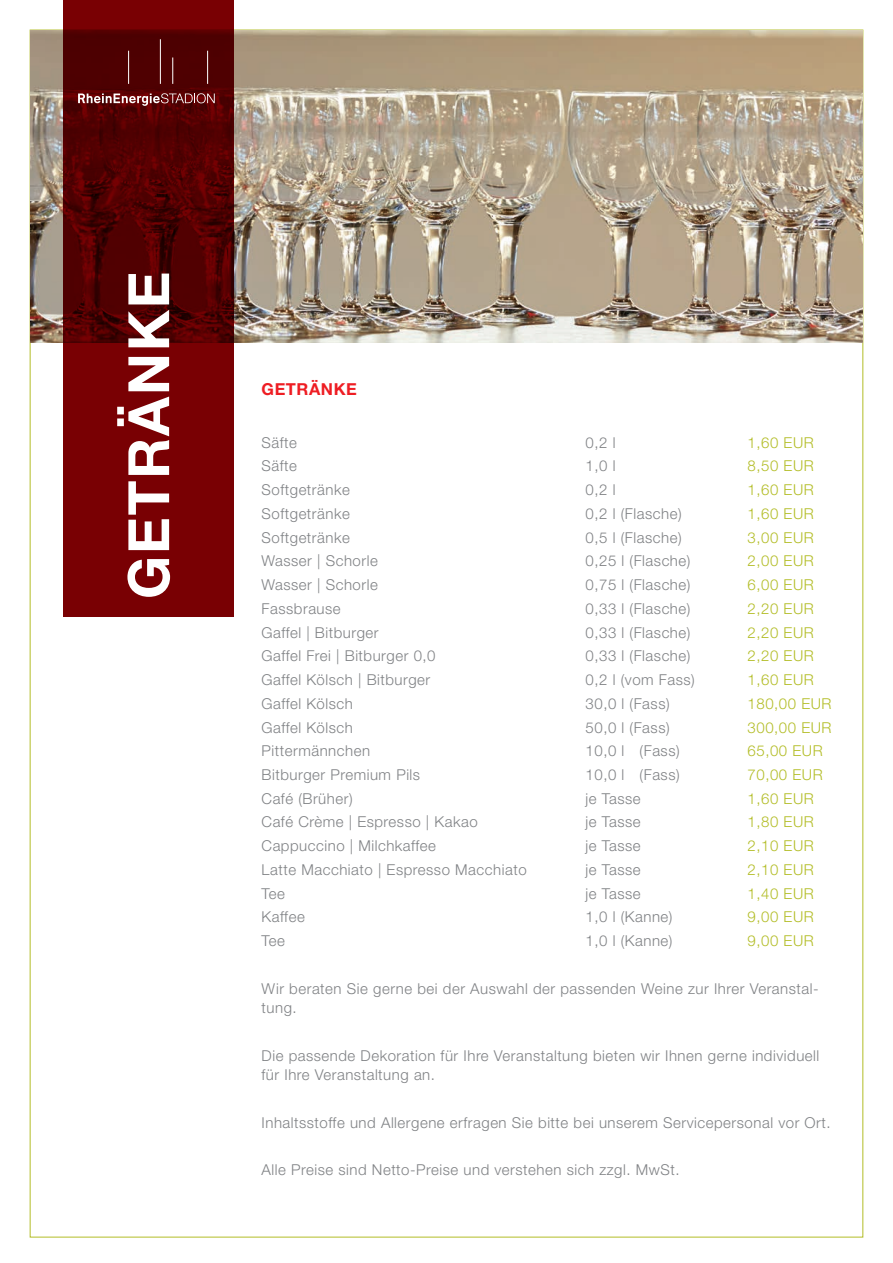
<style>
.page{position:relative;width:893px;height:1263px;background:#fff}
.page>*{position:absolute;margin:0;border:0;box-sizing:border-box;transform-origin:0 0}
.t1{font:700 57px "Helvetica Neue LT Std";letter-spacing:.03em;color:#fff}
.t2{font:700 16.5px "Helvetica Neue LT Std";letter-spacing:.035em;color:#ee1d23}
.t3{font:300 15px/19.5px "Helvetica Neue LT Std";letter-spacing:.035em;color:#808285}
.t4{font:300 15px "Helvetica Neue LT Std";letter-spacing:.035em;color:#b3bd27}
</style>
<div class="page">
<img style="left:31px;top:30px;width:831px;height:312px">
<svg style="left:64px;top:0;width:170px;height:617px;background:#640002"></svg>
<hr style="left:128px;top:51px;width:1px;height:33px;background:#fff">
<hr style="left:207px;top:51px;width:1px;height:33px;background:#fff">
<svg style="left:172px;top:57px;width:1px;height:27px"></svg>
<hr style="left:160px;top:39px;width:1px;height:45px;background:#fff">
<svg style="left:78px;top:93px;width:137px;height:13px;background:#894647"></svg>
<h1 class="t1" style="left:114px;top:599px;width:329px;rotate:-90deg">GETRÄNKE</h1>
<p class="t2" style="left:262px;top:378px;width:97px">GETRÄNKE</p>
<p class="t3" style="left:262px;top:432px;width:37px">Säfte</p>
<p class="t3" style="left:586px;top:432px;width:31px">0,2 l</p>
<p class="t4" style="left:748px;top:433px;width:68px">1,60 EUR</p>
<p class="t3" style="left:262px;top:456px;width:37px">Säfte</p>
<p class="t3" style="left:586px;top:456px;width:31px">1,0 l</p>
<p class="t4" style="left:748px;top:457px;width:68px">8,50 EUR</p>
<p class="t3" style="left:262px;top:480px;width:90px">Softgetränke</p>
<p class="t3" style="left:586px;top:480px;width:31px">0,2 l</p>
<p class="t4" style="left:748px;top:480px;width:68px">1,60 EUR</p>
<p class="t3" style="left:262px;top:503px;width:90px">Softgetränke</p>
<p class="t3" style="left:586px;top:503px;width:98px">0,2 l (Flasche)</p>
<p class="t4" style="left:748px;top:504px;width:68px">1,60 EUR</p>
<p class="t3" style="left:262px;top:527px;width:90px">Softgetränke</p>
<p class="t3" style="left:586px;top:527px;width:98px">0,5 l (Flasche)</p>
<p class="t4" style="left:748px;top:528px;width:68px">3,00 EUR</p>
<p class="t3" style="left:262px;top:551px;width:118px">Wasser | Schorle</p>
<p class="t3" style="left:586px;top:551px;width:106px">0,25 l (Flasche)</p>
<p class="t4" style="left:748px;top:552px;width:68px">2,00 EUR</p>
<p class="t3" style="left:262px;top:575px;width:118px">Wasser | Schorle</p>
<p class="t3" style="left:586px;top:575px;width:106px">0,75 l (Flasche)</p>
<p class="t4" style="left:748px;top:575px;width:68px">6,00 EUR</p>
<p class="t3" style="left:262px;top:598px;width:81px">Fassbrause</p>
<p class="t3" style="left:586px;top:598px;width:106px">0,33 l (Flasche)</p>
<p class="t4" style="left:748px;top:599px;width:68px">2,20 EUR</p>
<p class="t3" style="left:262px;top:622px;width:119px">Gaffel | Bitburger</p>
<p class="t3" style="left:586px;top:622px;width:106px">0,33 l (Flasche)</p>
<p class="t4" style="left:748px;top:623px;width:68px">2,20 EUR</p>
<p class="t3" style="left:262px;top:646px;width:175px">Gaffel Frei | Bitburger 0,0</p>
<p class="t3" style="left:586px;top:646px;width:106px">0,33 l (Flasche)</p>
<p class="t4" style="left:748px;top:647px;width:68px">2,20 EUR</p>
<p class="t3" style="left:262px;top:670px;width:170px">Gaffel Kölsch | Bitburger</p>
<p class="t3" style="left:586px;top:670px;width:111px">0,2 l (vom Fass)</p>
<p class="t4" style="left:748px;top:670px;width:68px">1,60 EUR</p>
<p class="t3" style="left:262px;top:693px;width:93px">Gaffel Kölsch</p>
<p class="t3" style="left:586px;top:693px;width:86px">30,0 l (Fass)</p>
<p class="t4" style="left:748px;top:694px;width:85px">180,00 EUR</p>
<p class="t3" style="left:262px;top:717px;width:93px">Gaffel Kölsch</p>
<p class="t3" style="left:586px;top:717px;width:86px">50,0 l (Fass)</p>
<p class="t4" style="left:748px;top:718px;width:85px">300,00 EUR</p>
<p class="t3" style="left:262px;top:741px;width:110px">Pittermännchen</p>
<p class="t3" style="left:586px;top:741px;width:96px">10,0 l (Fass)</p>
<p class="t4" style="left:748px;top:742px;width:77px">65,00 EUR</p>
<p class="t3" style="left:262px;top:764px;width:160px">Bitburger Premium Pils</p>
<p class="t3" style="left:586px;top:764px;width:96px">10,0 l (Fass)</p>
<p class="t4" style="left:748px;top:765px;width:77px">70,00 EUR</p>
<p class="t3" style="left:262px;top:788px;width:93px">Café (Brüher)</p>
<p class="t3" style="left:586px;top:788px;width:57px">je Tasse</p>
<p class="t4" style="left:748px;top:789px;width:68px">1,60 EUR</p>
<p class="t3" style="left:262px;top:812px;width:218px">Café Crème | Espresso | Kakao</p>
<p class="t3" style="left:586px;top:812px;width:57px">je Tasse</p>
<p class="t4" style="left:748px;top:813px;width:68px">1,80 EUR</p>
<p class="t3" style="left:262px;top:836px;width:176px">Cappuccino | Milchkaffee</p>
<p class="t3" style="left:586px;top:836px;width:57px">je Tasse</p>
<p class="t4" style="left:748px;top:837px;width:68px">2,10 EUR</p>
<p class="t3" style="left:262px;top:859px;width:267px">Latte Macchiato | Espresso Macchiato</p>
<p class="t3" style="left:586px;top:859px;width:57px">je Tasse</p>
<p class="t4" style="left:748px;top:860px;width:68px">2,10 EUR</p>
<p class="t3" style="left:262px;top:883px;width:25px">Tee</p>
<p class="t3" style="left:586px;top:883px;width:57px">je Tasse</p>
<p class="t4" style="left:748px;top:884px;width:68px">1,40 EUR</p>
<p class="t3" style="left:262px;top:907px;width:45px">Kaffee</p>
<p class="t3" style="left:586px;top:907px;width:88px">1,0 l (Kanne)</p>
<p class="t4" style="left:748px;top:908px;width:68px">9,00 EUR</p>
<p class="t3" style="left:262px;top:931px;width:25px">Tee</p>
<p class="t3" style="left:586px;top:931px;width:88px">1,0 l (Kanne)</p>
<p class="t4" style="left:748px;top:932px;width:68px">9,00 EUR</p>
<p class="t3" style="left:262px;top:978px;width:559px">Wir beraten Sie gerne bei der Auswahl der passenden Weine zur Ihrer Veranstal&shy;tung.</p>
<p class="t3" style="left:262px;top:1045px;width:559px">Die passende Dekoration für Ihre Veranstaltung bieten wir Ihnen gerne individuell für Ihre Veranstaltung an.</p>
<p class="t3" style="left:262px;top:1112px;width:571px">Inhaltsstoffe und Allergene erfragen Sie bitte bei unserem Servicepersonal vor Ort.</p>
<p class="t3" style="left:262px;top:1160px;width:420px">Alle Preise sind Netto-Preise und verstehen sich zzgl. MwSt.</p>
</div>
